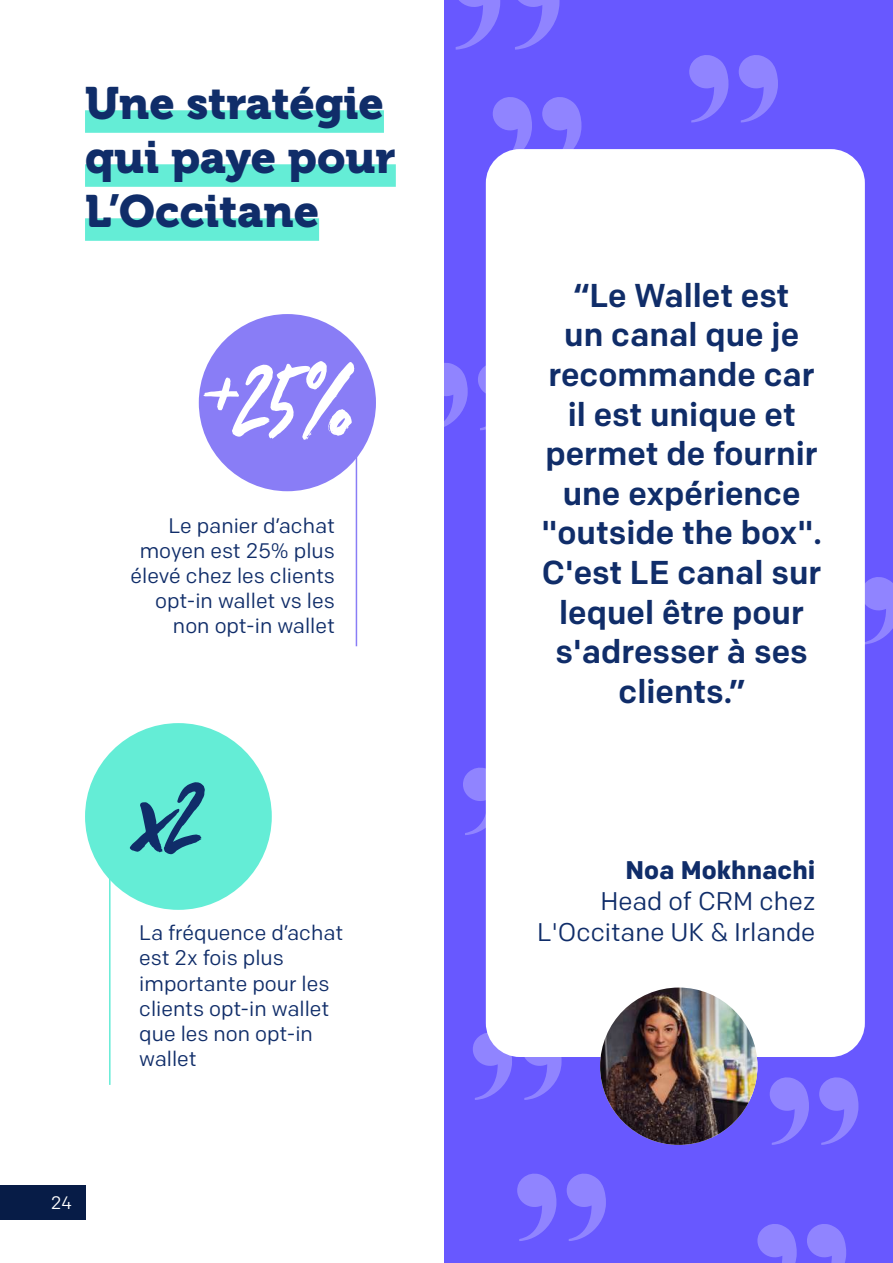
<style>
.page{position:relative;width:893px;height:1263px;background:#fff}
.page>*{position:absolute;margin:0;border:0;box-sizing:border-box;transform-origin:0 0}
.t1{font:118.5px "Viva Beautiful B";color:#fff}
.t2{font:118.5px "Viva Beautiful B";color:#102d69}
.t3{font:45px/54px "Museo 900";color:#102d69}
.t4{font:500 33px/39.6px "Colfax";color:#102d69;text-align:center}
.t5{font:25.5px/30.6px "Colfax";color:#102d69;text-align:right}
.t6{font:700 25.5px "Colfax";color:#102d69}
.t7{font:21px/25.2px "Colfax";color:#102d69;text-align:right}
.t8{font:18px "Colfax";color:#fff}
</style>
<div class="page">
<div style="left:85px;top:110px;width:299px;height:23px;background:#64edd6"></div>
<div style="left:85px;top:164px;width:311px;height:23px;background:#64edd6"></div>
<div style="left:85px;top:218px;width:234px;height:23px;background:#64edd6"></div>
<div style="left:444px;top:0;width:449px;height:1263px;background:#6858ff"></div>
<svg style="left:739px;top:55px;width:39px;height:68px"></svg>
<svg style="left:689px;top:55px;width:40px;height:68px"></svg>
<svg style="left:515px;top:0;width:45px;height:50px"></svg>
<svg style="left:455px;top:0;width:45px;height:50px"></svg>
<svg style="left:542px;top:97px;width:40px;height:52px"></svg>
<svg style="left:493px;top:97px;width:39px;height:65px"></svg>
<svg style="left:478px;top:362px;width:8px;height:68px"></svg>
<svg style="left:444px;top:363px;width:24px;height:64px"></svg>
<svg style="left:463px;top:767px;width:23px;height:68px"></svg>
<svg style="left:865px;top:577px;width:28px;height:67px"></svg>
<svg style="left:524px;top:1057px;width:38px;height:43px"></svg>
<svg style="left:473px;top:1033px;width:39px;height:67px"></svg>
<svg style="left:567px;top:1173px;width:39px;height:68px"></svg>
<svg style="left:517px;top:1173px;width:39px;height:68px"></svg>
<svg style="left:819px;top:1077px;width:39px;height:68px"></svg>
<svg style="left:770px;top:1077px;width:39px;height:68px"></svg>
<svg style="left:807px;top:1224px;width:39px;height:39px"></svg>
<svg style="left:757px;top:1224px;width:40px;height:39px"></svg>
<div style="left:486px;top:149px;width:379px;height:908px;background:#fff;border-radius:34px"></div>
<img style="left:600px;top:987px;width:157px;height:158px;border-radius:79px">
<hr style="left:356px;top:363px;width:1px;height:283px;background:#897df6">
<hr style="left:109px;top:801px;width:2px;height:284px;background:#64edd6">
<div style="left:199px;top:314px;width:177px;height:177px;background:#897df6;border-radius:50%"></div>
<div style="left:85px;top:723px;width:187px;height:187px;background:#64edd6;border-radius:50%"></div>
<div style="left:0;top:1185px;width:85px;height:34px;background:#071c47"></div>
<h2 class="t3" style="left:85px;top:76px;width:312px">Une stratégie qui paye pour<br>L’Occitane</h2>
<h1 class="t1" style="left:204px;top:322px;width:151px">+25%</h1>
<p class="t7" style="left:131px;top:512px;width:206px">Le panier d’achat moyen est 25% plus élevé chez les clients opt-in wallet vs les non opt-in wallet</p>
<p class="t8" style="left:51px;top:1191px;width:23px">24</p>
<h1 class="t2" style="left:139px;top:740px;width:69px">x2</h1>
<p class="t7" style="left:139px;top:920px;width:205px;text-align:left">La fréquence d’achat est 2x fois plus importante pour les clients opt-in wallet que les non opt-in wallet</p>
<h3 class="t4" style="left:541px;top:275px;width:282px">“Le Wallet est<br>un canal que je recommande car il est unique et permet de fournir une expérience "outside the box".<br>C'est LE canal sur lequel être pour s'adresser à ses clients.”</h3>
<p class="t6" style="left:626px;top:855px;width:191px">Noa Mokhnachi</p>
<p class="t5" style="left:537px;top:886px;width:280px">Head of CRM chez<br>L'Occitane UK &amp; Irlande</p>
</div>
